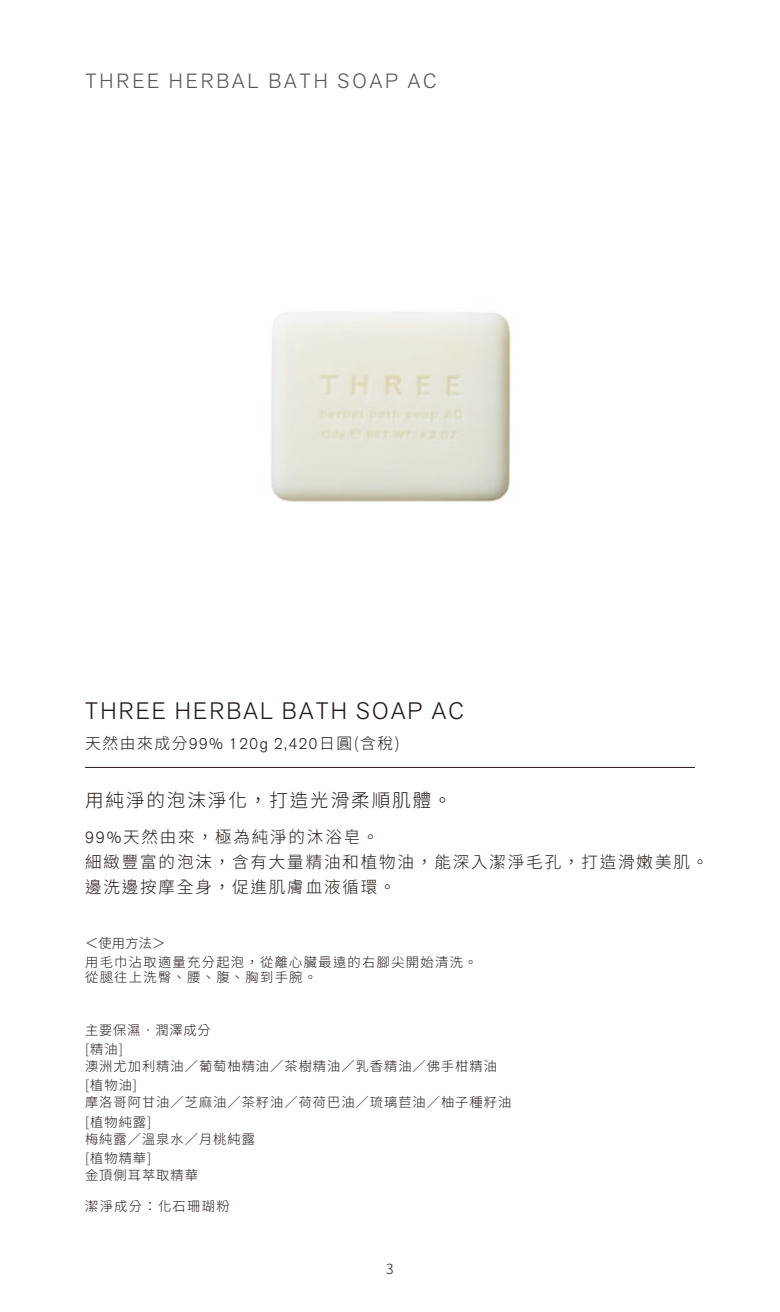
<style>
.page{position:relative;width:780px;height:1312px;background:#fff}
.page>*{position:absolute;margin:0;border:0;box-sizing:border-box;transform-origin:0 0}
.t1{font:300 23.5px "Akzid Grtsk Next";letter-spacing:.095em;color:#231916}
.t2{font:300 20.5px "Akzid Grtsk Next";letter-spacing:.14em;color:#595857}
.t3{font:300 18.5px "Noto Sans CJ Ktc";letter-spacing:.1em;color:#231916}
.t4{font:300 16.5px/25px "Noto Sans CJ Ktc";letter-spacing:.11em;color:#231916}
.t5{font:300 15.75px "Noto Sans CJ Ktc";letter-spacing:.1em;color:#231916}
.t6{font:300 14px "Noto Sans CJ Ktc";color:#231916}
.t7{font:300 13.25px/16.5px "Noto Sans CJ Ktc";letter-spacing:.075em;color:#231916}
.t8{font:300 13.25px/18.2px "Noto Sans CJ Ktc";letter-spacing:.1em;color:#231916}
.s1{font-family:"Akzid Grtsk Next"}
</style>
<div class="page">
<img style="left:271px;top:312px;width:240px;height:190px">
<hr style="left:85px;top:766px;width:609px;height:1px;background:#231916">
<h2 class="t2" style="left:85px;top:68px;width:352px">THREE HERBAL BATH SOAP AC</h2>
<h1 class="t1" style="left:85px;top:695px;width:380px">THREE HERBAL BATH SOAP AC</h1>
<p class="t5" style="left:85px;top:733px;width:316px">天然由來成分<span class="s1">99% 120g 2,420</span>日圓(含稅)</p>
<h3 class="t3" style="left:85px;top:789px;width:368px">用純淨的泡沫淨化，打造光滑柔順肌體。</h3>
<p class="t4" style="left:85px;top:824px;width:624px"><span class="s1">99%</span>天然由來，極為純淨的沐浴皂。<br>細緻豐富的泡沫，含有大量精油和植物油，能深入潔淨毛孔，打造滑嫩美肌。邊洗邊按摩全身，促進肌膚血液循環。</p>
<p class="t8" style="left:85px;top:934px;width:394px">＜使用方法＞<br>用毛巾沾取適量充分起泡，從離心臟最遠的右腳尖開始清洗。</p>
<p class="t8" style="left:85px;top:968px;width:233px">從腿往上洗臀、腰、腹、胸到手腕。</p>
<p class="t7" style="left:85px;top:1021px;width:127px">主要保濕•潤澤成分</p>
<p class="t7" style="left:85px;top:1040px;width:39px">[精油]</p>
<p class="t7" style="left:85px;top:1077px;width:54px">[植物油]</p>
<p class="t7" style="left:85px;top:1113px;width:68px">[植物純露]</p>
<p class="t7" style="left:85px;top:1057px;width:413px">澳洲尤加利精油／葡萄柚精油／茶樹精油／乳香精油／佛手柑精油</p>
<p class="t7" style="left:85px;top:1094px;width:427px">摩洛哥阿甘油／芝麻油／茶籽油／荷荷巴油／琉璃苣油／柚子種籽油</p>
<p class="t7" style="left:85px;top:1130px;width:171px">梅純露／溫泉水／月桃純露</p>
<p class="t7" style="left:85px;top:1149px;width:114px">[植物精華]<br>金頂側耳萃取精華</p>
<p class="t8" style="left:85px;top:1196px;width:146px">潔淨成分：化石珊瑚粉</p>
<p class="t6" style="left:386px;top:1260px;width:9px">3</p>
</div>
